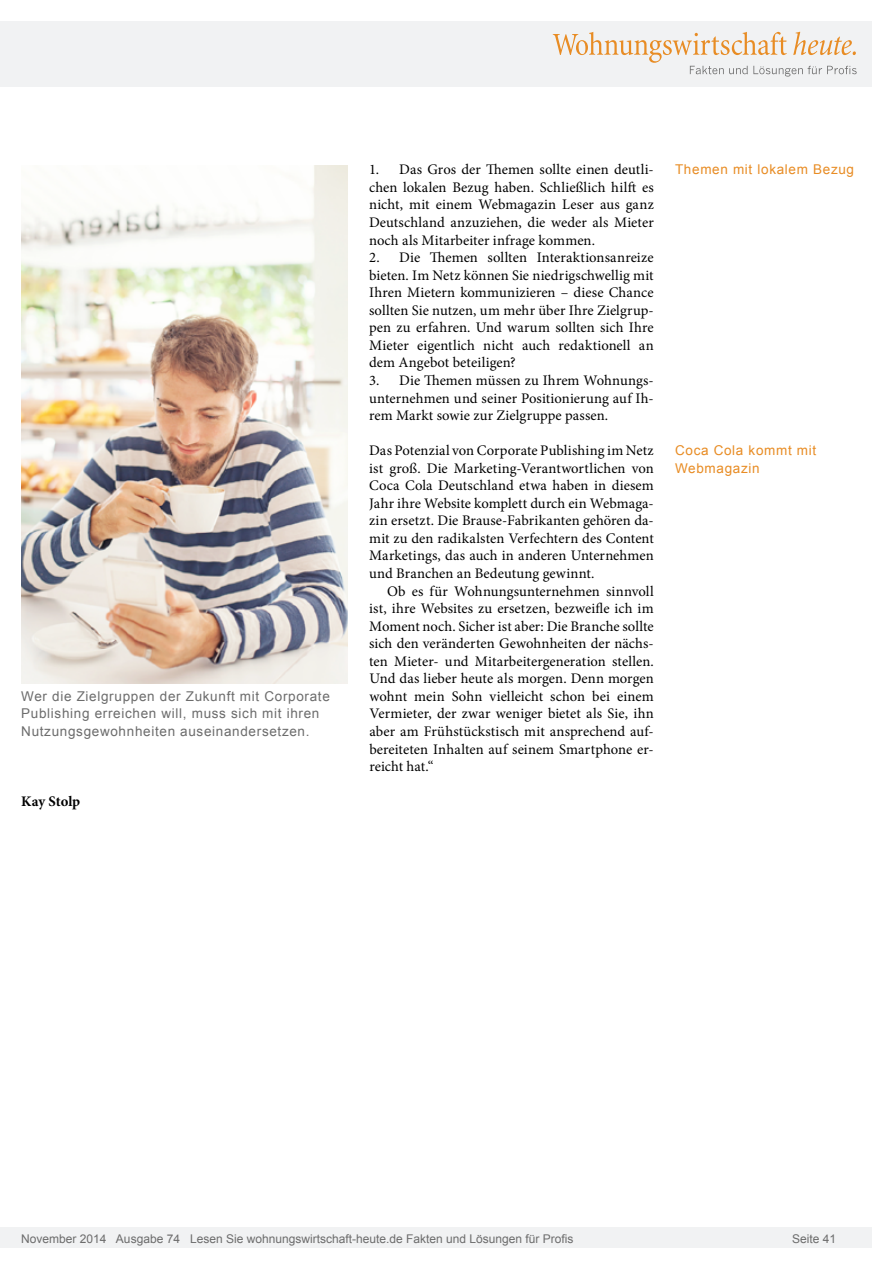
<style>
.page{position:relative;width:893px;height:1263px;background:#fff}
.page>*{position:absolute;margin:0;border:0;box-sizing:border-box;transform-origin:0 0}
.Fliesstext{font:14.7px/17.5px "Minion Pro";letter-spacing:.005em;color:#000;text-align:justify}
.Fließtext_erste_Zeil{font:14.7px/17.5px "Minion Pro";letter-spacing:.005em;color:#000;text-align:justify}
.AUTOR{font:700 14.7px "Minion Pro";letter-spacing:-.005em;color:#000}
.Bildunterschrift{font:13.5px/17.5px "Arial";letter-spacing:.05em;color:#6c6c6c}
.Info{font:13.5px/17.5px "Arial";letter-spacing:.05em;color:#e88c24}
.t1{font:12px "Arial";color:#6c6c6c}
</style>
<div class="page">
<div style="left:0;top:1227px;width:872px;height:20px;background:#f1f2f3"></div>
<div style="left:0;top:21px;width:872px;height:66px;background:#f1f2f3"></div>
<svg style="left:553px;top:32px;width:304px;height:45px"></svg>
<img style="left:21px;top:165px;width:327px;height:518px">
<p class="Bildunterschrift" style="left:21px;top:687px;width:310px">Wer die Zielgruppen der Zukunft mit Corporate<br>Publishing erreichen will, muss sich mit ihren<br>Nutzungsgewohnheiten auseinandersetzen.</p>
<p class="AUTOR" style="left:21px;top:791px;width:61px">Kay Stolp</p>
<p class="Fliesstext" style="left:369px;top:161px;width:286px">1. Das Gros der Themen sollte einen deutli&shy;chen lokalen Bezug haben. Schließlich hilft es nicht, mit einem Webmagazin Leser aus ganz Deutschland anzuziehen, die weder als Mieter noch als Mitarbeiter infrage kommen.</p>
<p class="Fliesstext" style="left:369px;top:249px;width:286px">2. Die Themen sollten Interaktionsanreize bieten. Im Netz können Sie niedrigschwellig mit Ihren Mietern kommunizieren – diese Chance sollten Sie nutzen, um mehr über Ihre Zielgrup&shy;pen zu erfahren. Und warum sollten sich Ihre Mieter eigentlich nicht auch redaktionell an dem Angebot beteiligen?</p>
<p class="Fliesstext" style="left:369px;top:372px;width:286px">3. Die Themen müssen zu Ihrem Wohnungs&shy;unternehmen und seiner Positionierung auf Ih&shy;rem Markt sowie zur Zielgruppe passen.</p>
<p class="Fließtext_erste_Zeil" style="left:369px;top:442px;width:286px">Das Potenzial von Corporate Publishing im Netz ist groß. Die Marketing-Verantwortlichen von Coca Cola Deutschland etwa haben in diesem Jahr ihre Website komplett durch ein Webmaga&shy;zin ersetzt. Die Brause-Fabrikanten gehören da&shy;mit zu den radikalsten Verfechtern des Content Marketings, das auch in anderen Unternehmen und Branchen an Bedeutung gewinnt.</p>
<p class="Fliesstext" style="left:369px;top:582px;width:286px;text-indent:18px">Ob es für Wohnungsunternehmen sinnvoll ist, ihre Websites zu ersetzen, bezweifle ich im Moment noch. Sicher ist aber: Die Branche sollte sich den veränderten Gewohnheiten der nächs&shy;ten Mieter- und Mitarbeitergeneration stellen.<br>Und das lieber heute als morgen. Denn morgen wohnt mein Sohn vielleicht schon bei einem Vermieter, der zwar weniger bietet als Sie, ihn aber am Frühstückstisch mit ansprechend auf&shy;bereiteten Inhalten auf seinem Smartphone er&shy;reicht hat.“</p>
<p class="Info" style="left:675px;top:161px;width:181px">Themen mit lokalem Bezug</p>
<p class="Info" style="left:675px;top:442px;width:143px">Coca Cola kommt mit<br>Webmagazin</p>
<p class="t1" style="left:21px;top:1230px;width:554px">November 2014 Ausgabe 74 Lesen Sie wohnungswirtschaft-heute.de Fakten und Lösungen für Profis</p>
<p class="t1" style="left:792px;top:1231px;width:46px">Seite 41</p>
</div>
